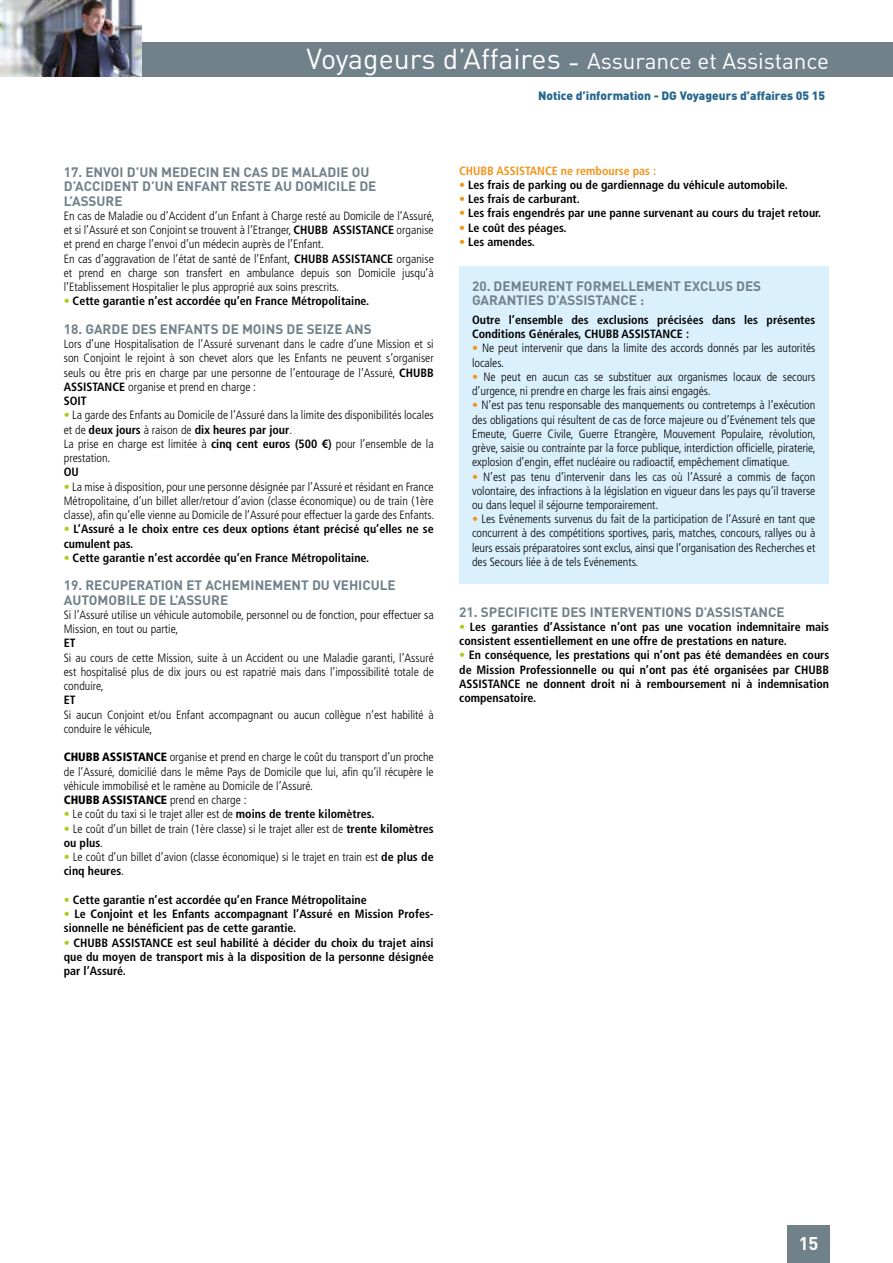
<style>
.page{position:relative;width:893px;height:1263px;background:#fff}
.page>*{position:absolute;margin:0;border:0;box-sizing:border-box;transform-origin:0 0}
.t1{font:22.5px "DIN";color:#fff}
.t2{font:700 18.15px "DIN";color:#fff}
.t3{font:700 13.5px/14.2px "DIN";color:#71818a}
.t4{font:300 condensed 12px/14.2px "Frutiger LT Std";color:#000}
.t5{font:700 condensed 12px/14.2px "Frutiger LT Std";color:#000}
.t6{font:900 12px "DIN";color:#27688f}
.t7{font:700 condensed 12px "Frutiger LT Std";color:#f39317}
.s1{font-size:28.5px}
.s2{font-weight:700}
.s3{font-weight:300;color:#afca1a}
.s4{color:#afca1a}
.s5{font-weight:900}
.s6{font-weight:300;color:#f39317}
.s7{color:#f39317}
</style>
<div class="page">
<div style="left:459px;top:267px;width:370px;height:317px;background:#dbf0fd"></div>
<div style="left:0;top:43px;width:893px;height:34px;background:#71818a"></div>
<div style="left:787px;top:1225px;width:42px;height:38px;background:#71818a"></div>
<img style="left:0;top:0;width:141px;height:77px">
<h1 class="t1" style="left:307px;top:47px;width:524px"><span class="s1">Voyageurs d’Affaires -</span> Assurance et Assistance</h1>
<p class="t3" style="left:64px;top:164px;width:314px">17. ENVOI D’UN MEDECIN EN CAS DE MALADIE OU<br>D’ACCIDENT D’UN ENFANT RESTE AU DOMICILE DE<br>L’ASSURE</p>
<p class="t4" style="left:64px;top:209px;width:372px">En cas de Maladie ou d’Accident d’un Enfant à Charge resté au Domicile de l’Assuré, et si l’Assuré et son Conjoint se trouvent à l’Etranger, <span class="s2">CHUBB ASSISTANCE</span> organise et prend en charge l’envoi d’un médecin auprès de l’Enfant.<br>En cas d’aggravation de l’état de santé de l’Enfant, <span class="s2">CHUBB ASSISTANCE</span> organise et prend en charge son transfert en ambulance depuis son Domicile jusqu’à l’Etablissement Hospitalier le plus approprié aux soins prescrits.</p>
<p class="t5" style="left:64px;top:294px;width:307px"><span class="s3">•</span> Cette garantie n’est accordée qu’en France Métropolitaine.</p>
<p class="t3" style="left:64px;top:321px;width:310px">18. GARDE DES ENFANTS DE MOINS DE SEIZE ANS</p>
<p class="t4" style="left:64px;top:337px;width:371px">Lors d’une Hospitalisation de l’Assuré survenant dans le cadre d’une Mission et si son Conjoint le rejoint à son chevet alors que les Enfants ne peuvent s’organiser seuls ou être pris en charge par une personne de l’entourage de l’Assuré, <span class="s2">CHUBB ASSISTANCE</span> organise et prend en charge :<br><span class="s2">SOIT</span></p>
<p class="t4" style="left:64px;top:408px;width:371px"><span class="s4">•</span> La garde des Enfants au Domicile de l’Assuré dans la limite des disponibilités locales et de <span class="s2">deux jours</span> à raison de <span class="s2">dix heures par jour</span>.<br>La prise en charge est limitée à <span class="s2">cinq cent euros (500 €)</span> pour l’ensemble de la prestation.</p>
<p class="t5" style="left:64px;top:465px;width:17px">OU</p>
<p class="t4" style="left:64px;top:479px;width:372px;text-align:justify"><span class="s4">•</span> La mise à disposition, pour une personne désignée par l’Assuré et résidant en France Métropolitaine, d’un billet aller/retour d’avion (classe économique) ou de train (1ère classe), afin qu’elle vienne au Domicile de l’Assuré pour effectuer la garde des Enfants.</p>
<p class="t5" style="left:64px;top:522px;width:371px"><span class="s3">•</span> L’Assuré a le choix entre ces deux options étant précisé qu’elles ne se cumulent pas.</p>
<p class="t5" style="left:64px;top:550px;width:307px"><span class="s3">•</span> Cette garantie n’est accordée qu’en France Métropolitaine.</p>
<p class="t3" style="left:64px;top:578px;width:333px">19. RECUPERATION ET ACHEMINEMENT DU VEHICULE<br>AUTOMOBILE DE L’ASSURE</p>
<p class="t4" style="left:64px;top:608px;width:371px">Si l’Assuré utilise un véhicule automobile, personnel ou de fonction, pour effectuer sa<br>Mission, en tout ou partie,</p>
<p class="t5" style="left:64px;top:636px;width:13px">ET</p>
<p class="t4" style="left:64px;top:650px;width:371px;text-align:justify">Si au cours de cette Mission, suite à un Accident ou une Maladie garanti, l’Assuré est hospitalisé plus de dix jours ou est rapatrié mais dans l’impossibilité totale de conduire,</p>
<p class="t5" style="left:64px;top:693px;width:13px">ET</p>
<p class="t4" style="left:64px;top:707px;width:371px">Si aucun Conjoint et/ou Enfant accompagnant ou aucun collègue n’est habilité à conduire le véhicule,</p>
<p class="t4" style="left:64px;top:750px;width:371px"><span class="s5">CHUBB ASSISTANCE</span> organise et prend en charge le coût du transport d’un proche de l’Assuré, domicilié dans le même Pays de Domicile que lui, afin qu’il récupère le véhicule immobilisé et le ramène au Domicile de l’Assuré.<br><span class="s5">CHUBB ASSISTANCE</span> prend en charge :</p>
<p class="t4" style="left:64px;top:807px;width:312px"><span class="s4">•</span> Le coût du taxi si le trajet aller est de <span class="s2">moins de trente kilomètres.</span></p>
<p class="t4" style="left:64px;top:821px;width:371px"><span class="s4">•</span> Le coût d’un billet de train (1ère classe) si le trajet aller est de <span class="s2">trente kilomètres ou plus</span>.</p>
<p class="t4" style="left:64px;top:850px;width:371px"><span class="s4">•</span> Le coût d’un billet d’avion (classe économique) si le trajet en train est <span class="s2">de plus de cinq heures</span>.</p>
<p class="t5" style="left:64px;top:892px;width:305px"><span class="s3">•</span> Cette garantie n’est accordée qu’en France Métropolitaine</p>
<p class="t5" style="left:64px;top:907px;width:371px"><span class="s3">•</span> Le Conjoint et les Enfants accompagnant l’Assuré en Mission Profes&shy;sionnelle ne bénéficient pas de cette garantie.</p>
<p class="t5" style="left:64px;top:935px;width:371px;text-align:justify"><span class="s3">•</span> CHUBB ASSISTANCE est seul habilité à décider du choix du trajet ainsi que du moyen de transport mis à la disposition de la personne désignée par l’Assuré.</p>
<p class="t6" style="left:538px;top:87px;width:288px">Notice d’information - DG Voyageurs d’affaires 05 15</p>
<p class="t7" style="left:459px;top:163px;width:199px">CHUBB ASSISTANCE ne rembourse pas :</p>
<p class="t5" style="left:459px;top:178px;width:330px"><span class="s6">•</span> Les frais de parking ou de gardiennage du véhicule automobile.</p>
<p class="t5" style="left:459px;top:192px;width:122px"><span class="s6">•</span> Les frais de carburant.</p>
<p class="t5" style="left:459px;top:206px;width:364px"><span class="s6">•</span> Les frais engendrés par une panne survenant au cours du trajet retour.</p>
<p class="t5" style="left:459px;top:220px;width:109px"><span class="s6">•</span> Le coût des péages.</p>
<p class="t5" style="left:459px;top:235px;width:77px"><span class="s6">•</span> Les amendes.</p>
<p class="t3" style="left:472px;top:278px;width:291px">20. DEMEURENT FORMELLEMENT EXCLUS DES<br>GARANTIES D’ASSISTANCE :</p>
<p class="t5" style="left:472px;top:312px;width:345px">Outre l’ensemble des exclusions précisées dans les présentes<br>Conditions Générales, CHUBB ASSISTANCE :</p>
<p class="t4" style="left:472px;top:341px;width:345px"><span class="s7">•</span> Ne peut intervenir que dans la limite des accords donnés par les autorités locales.</p>
<p class="t4" style="left:472px;top:370px;width:345px"><span class="s7">•</span> Ne peut en aucun cas se substituer aux organismes locaux de secours d’urgence, ni prendre en charge les frais ainsi engagés.</p>
<p class="t4" style="left:472px;top:398px;width:345px;text-align:justify"><span class="s7">•</span> N’est pas tenu responsable des manquements ou contretemps à l’exécution des obligations qui résultent de cas de force majeure ou d’Evénement tels que Emeute, Guerre Civile, Guerre Etrangère, Mouvement Populaire, révolution, grève, saisie ou contrainte par la force publique, interdiction officielle, piraterie, explosion d’engin, effet nucléaire ou radioactif, empêchement climatique.</p>
<p class="t4" style="left:472px;top:469px;width:345px;text-align:justify"><span class="s7">•</span> N’est pas tenu d’intervenir dans les cas où l’Assuré a commis de façon volontaire, des infractions à la législation en vigueur dans les pays qu’il traverse ou dans lequel il séjourne temporairement.</p>
<p class="t4" style="left:472px;top:512px;width:345px;text-align:justify"><span class="s7">•</span> Les Evénements survenus du fait de la participation de l’Assuré en tant que concurrent à des compétitions sportives, paris, matches, concours, rallyes ou à leurs essais préparatoires sont exclus, ainsi que l’organisation des Recherches et des Secours liée à de tels Evénements.</p>
<p class="t3" style="left:459px;top:604px;width:327px">21. SPECIFICITE DES INTERVENTIONS D’ASSISTANCE</p>
<p class="t5" style="left:459px;top:620px;width:371px"><span class="s3">•</span> Les garanties d’Assistance n’ont pas une vocation indemnitaire mais consistent essentiellement en une offre de prestations en nature.</p>
<p class="t5" style="left:459px;top:648px;width:371px;text-align:justify"><span class="s3">•</span> En conséquence, les prestations qui n’ont pas été demandées en cours de Mission Professionnelle ou qui n’ont pas été organisées par CHUBB ASSISTANCE ne donnent droit ni à remboursement ni à indemnisation compensatoire.</p>
<h2 class="t2" style="left:799px;top:1231px;width:21px">15</h2>
</div>
